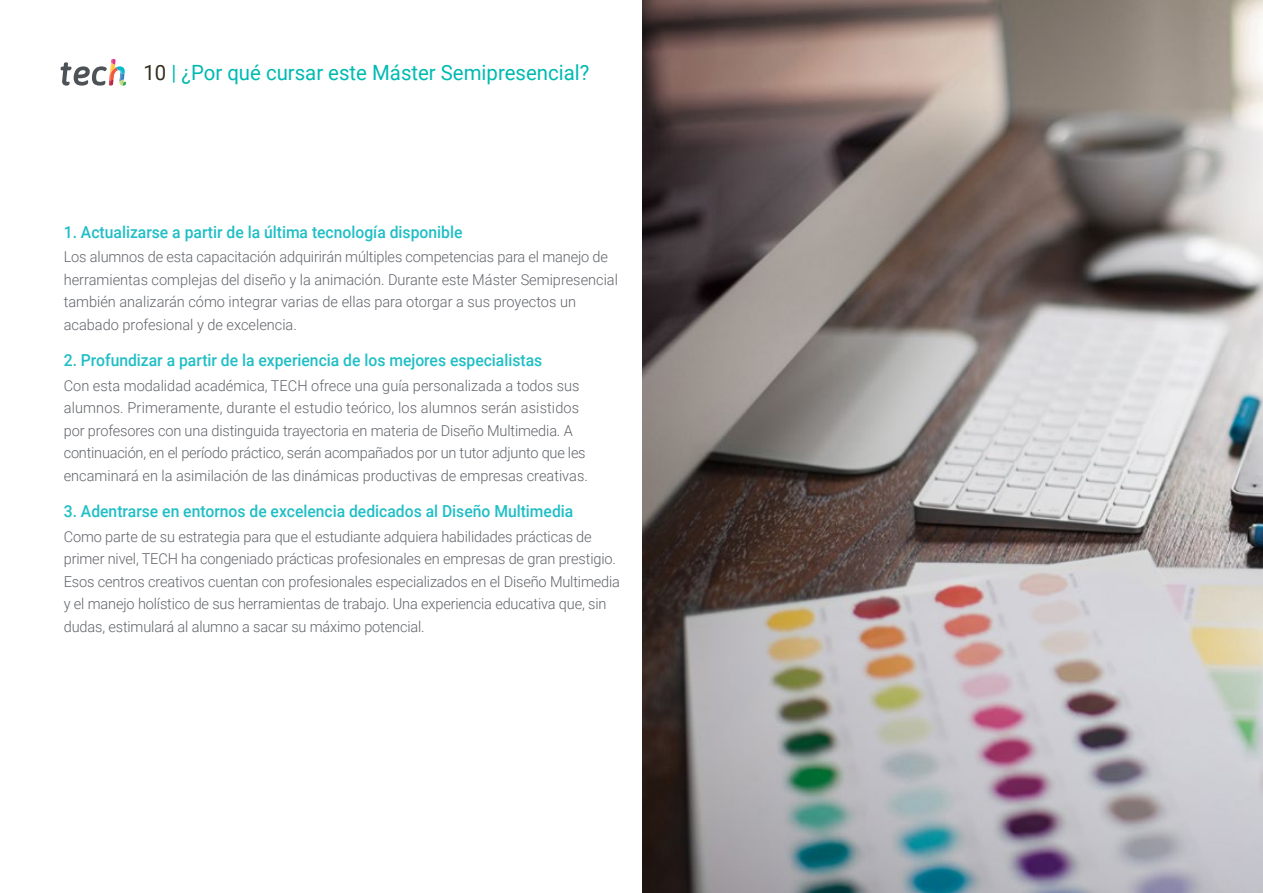
<style>
.page{position:relative;width:1263px;height:893px;background:#fff}
.page>*{position:absolute;margin:0;border:0;box-sizing:border-box;transform-origin:0 0}
.t1{font:21px "Roboto";color:#00bab2}
.t2{font:500 16.5px "Roboto";color:#20bec6;scale:.95 1}
.t3{font:300 15px/22.5px "Roboto";letter-spacing:-.01em;color:#61646a}
.s1{color:#312e20}
</style>
<div class="page">
<img style="left:642px;top:0;width:621px;height:893px">
<svg style="left:61px;top:59px;width:65px;height:27px"></svg>
<h1 class="t1" style="left:144px;top:57px;width:447px"><span class="s1">10</span> | ¿Por qué cursar este Máster Semipresencial?</h1>
<p class="t2" style="left:64px;top:220px;width:421px">1. Actualizarse a partir de la última tecnología disponible</p>
<p class="t3" style="left:64px;top:245px;width:556px">Los alumnos de esta capacitación adquirirán múltiples competencias para el manejo de herramientas complejas del diseño y la animación. Durante este Máster Semipresencial también analizarán cómo integrar varias de ellas para otorgar a sus proyectos un acabado profesional y de excelencia.</p>
<p class="t2" style="left:64px;top:349px;width:505px">2. Profundizar a partir de la experiencia de los mejores especialistas</p>
<p class="t3" style="left:64px;top:374px;width:526px">Con esta modalidad académica, TECH ofrece una guía personalizada a todos sus alumnos. Primeramente, durante el estudio teórico, los alumnos serán asistidos por profesores con una distinguida trayectoria en materia de Diseño Multimedia. A continuación, en el período práctico, serán acompañados por un tutor adjunto que les encaminará en la asimilación de las dinámicas productivas de empresas creativas.</p>
<p class="t2" style="left:64px;top:500px;width:538px">3. Adentrarse en entornos de excelencia dedicados al Diseño Multimedia</p>
<p class="t3" style="left:64px;top:524px;width:558px">Como parte de su estrategia para que el estudiante adquiera habilidades prácticas de primer nivel, TECH ha congeniado prácticas profesionales en empresas de gran prestigio.<br>Esos centros creativos cuentan con profesionales especializados en el Diseño Multimedia y el manejo holístico de sus herramientas de trabajo. Una experiencia educativa que, sin dudas, estimulará al alumno a sacar su máximo potencial.</p>
</div>
